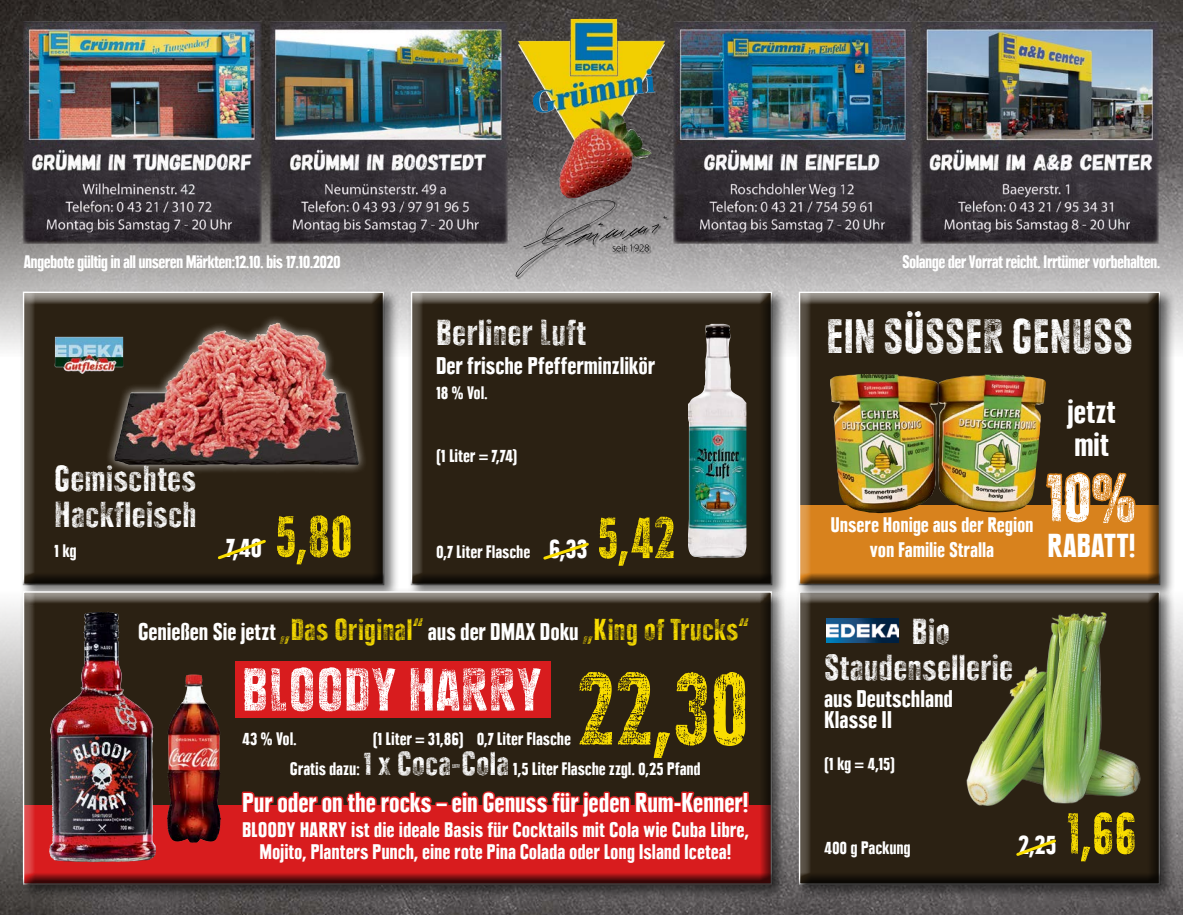
<style>
.page{position:relative;width:1183px;height:915px;background:#fff}
.page>*{position:absolute;margin:0;border:0;box-sizing:border-box;transform-origin:0 0}
.t1{font:105px "Edeka Chalk";color:#f9dd00;scale:.88 1}
.t2{font:69px "Edeka Chalk";color:#fff}
.t3{font:60px "Edeka Chalk";color:#f9dd00;scale:.88 1}
.t4{font:60px "Edeka Chalk";letter-spacing:.02em;color:#fff}
.t5{font:48px "Edeka Chalk";letter-spacing:.015em;color:#fff}
.t6{font:36px/36px "Edeka Chalk";letter-spacing:.02em;color:#fff}
.t7{font:900 condensed 33px/33px "Plak Com";letter-spacing:.035em;color:#fff}
.t8{font:900 condensed 27px "Plak Com";letter-spacing:.025em;color:#fff}
.t9{font:900 condensed 24px/21px "Plak Com";letter-spacing:.025em;color:#fff}
.t10{font:900 condensed 21px/25.2px "Plak Com";letter-spacing:.025em;color:#fff;text-align:center}
.t11{font:900 condensed 18px "Plak Com";letter-spacing:.015em;color:#fff}
.s1{font-size:27px}
.s2{font-family:"Edeka Chalk";font-weight:400;font-stretch:normal;font-size:30px;color:#f9dd00}
.s3{font-family:"Edeka Chalk";font-weight:400;font-stretch:normal;font-size:33px}
</style>
<div class="page">
<img style="left:0;top:0;width:1183px;height:349px">
<img style="left:0;top:604px;width:1183px;height:310px">
<img style="left:518px;top:19px;width:144px;height:125px">
<img style="left:23px;top:21px;width:238px;height:222px">
<img style="left:270px;top:21px;width:238px;height:222px">
<img style="left:674px;top:21px;width:238px;height:222px">
<img style="left:920px;top:21px;width:238px;height:222px">
<div style="left:795px;top:587px;width:380px;height:312px;background:#000;opacity:.55"></div>
<div style="left:791px;top:582px;width:382px;height:304px;background:#000;opacity:.75"></div>
<div style="left:795px;top:288px;width:380px;height:312px;background:#000;opacity:.55"></div>
<div style="left:791px;top:282px;width:381px;height:304px;background:#000;opacity:.75"></div>
<div style="left:403px;top:282px;width:382px;height:304px;background:#000;opacity:.75"></div>
<svg style="left:541px;top:540px;width:50px;height:21px"></svg>
<div style="left:15px;top:282px;width:382px;height:304px;background:#000;opacity:.75"></div>
<div style="left:20px;top:587px;width:767px;height:312px;background:#000;opacity:.55"></div>
<div style="left:15px;top:582px;width:769px;height:304px;background:#000;opacity:.75"></div>
<svg style="left:240px;top:787px;width:195px;height:32px;background:#a01d1a"></svg>
<div style="left:435px;top:801px;width:13px;height:6px;border:3px solid #d81c1e"></div>
<svg style="left:449px;top:781px;width:303px;height:38px;background:#901e19"></svg>
<svg style="left:1014px;top:836px;width:44px;height:22px"></svg>
<div style="left:516px;top:201px;width:153px;height:78px;background:#000;opacity:.5"></div>
<svg style="left:516px;top:200px;width:150px;height:76px;background:#979495"></svg>
<img style="left:688px;top:324px;width:58px;height:233px">
<img style="left:50px;top:611px;width:58px;height:220px">
<img style="left:167px;top:675px;width:54px;height:167px">
<img style="left:830px;top:374px;width:216px;height:139px">
<svg style="left:1038px;top:458px;width:112px;height:87px;background:#9c6019"></svg>
<div style="left:235px;top:661px;width:316px;height:56px;background:#d81c1e"></div>
<svg style="left:215px;top:537px;width:53px;height:24px"></svg>
<img style="left:55px;top:337px;width:50px;height:37px">
<div style="left:105px;top:313px;width:263px;height:161px;background:#fff;opacity:.75"></div>
<img style="left:185px;top:323px;width:91px;height:40px">
<img style="left:958px;top:612px;width:192px;height:192px">
<img style="left:826px;top:618px;width:72px;height:24px">
<p class="t11" style="left:24px;top:251px;width:318px">Angebote gültig in all unseren Märkten:12.10. bis 17.10.2020</p>
<p class="t11" style="left:902px;top:251px;width:259px">Solange der Vorrat reicht. Irrtümer vorbehalten.</p>
<h3 class="t6" style="left:55px;top:459px;width:143px">Gemischtes<br>Hackfleisch</h3>
<p class="t11" style="left:55px;top:539px;width:23px">1 kg</p>
<h3 class="t8" style="left:226px;top:531px;width:37px">7,40</h3>
<h3 class="t3" style="left:276px;top:502px;width:88px">5,80</h3>
<h3 class="t6" style="left:436px;top:314px;width:151px">Berliner Luft</h3>
<h3 class="t9" style="left:436px;top:355px;width:220px">Der frische Pfefferminzlikör</h3>
<p class="t11" style="left:436px;top:382px;width:53px">18 % Vol.</p>
<p class="t11" style="left:436px;top:445px;width:82px">(1 Liter = 7,74)</p>
<p class="t11" style="left:436px;top:541px;width:152px">0,7 Liter Flasche <span class="s1">6,33</span></p>
<h3 class="t3" style="left:598px;top:503px;width:89px">5,42</h3>
<h3 class="t9" style="left:138px;top:621px;width:611px">Genießen Sie jetzt <span class="s2">„Das Original“</span> aus der DMAX Doku <span class="s2">„King of Trucks“</span></h3>
<h3 class="t4" style="left:242px;top:656px;width:300px">BLOODY HARRY</h3>
<p class="t11" style="left:242px;top:727px;width:56px">43 % Vol.</p>
<p class="t11" style="left:373px;top:727px;width:199px">(1 Liter = 31,86) 0,7 Liter Flasche</p>
<h1 class="t1" style="left:578px;top:649px;width:195px">22,30</h1>
<p class="t11" style="left:290px;top:757px;width:412px">Gratis dazu: <span class="s3">1 x Coca-Cola</span> 1,5 Liter Flasche zzgl. 0,25 Pfand</p>
<h3 class="t8" style="left:242px;top:786px;width:507px">Pur oder on the rocks – ein Genuss für jeden Rum-Kenner!</h3>
<p class="t10" style="left:242px;top:819px;width:508px;line-height:21px">BLOODY HARRY ist die ideale Basis für Cocktails mit Cola wie Cuba Libre,<br>Mojito, Planters Punch, eine rote Pina Colada oder Long Island Icetea!</p>
<h3 class="t5" style="left:826px;top:310px;width:308px">EIN SÜSSER GENUSS</h3>
<p class="t10" style="left:831px;top:512px;width:204px">Unsere Honige aus der Region von Familie Stralla</p>
<h3 class="t7" style="left:1068px;top:394px;width:49px">jetzt mit</h3>
<h2 class="t2" style="left:1046px;top:459px;width:92px">10%</h2>
<h3 class="t7" style="left:1047px;top:529px;width:89px">RABATT!</h3>
<h3 class="t6" style="left:824px;top:612px;width:190px;text-indent:88px">Bio<br>Staudensellerie</h3>
<h3 class="t9" style="left:824px;top:687px;width:130px">aus Deutschland<br>Klasse II</h3>
<p class="t11" style="left:824px;top:752px;width:72px">(1 kg = 4,15)</p>
<p class="t11" style="left:824px;top:836px;width:88px">400 g Packung</p>
<h3 class="t8" style="left:1018px;top:828px;width:39px">2,25</h3>
<h3 class="t3" style="left:1066px;top:799px;width:81px">1,66</h3>
</div>
